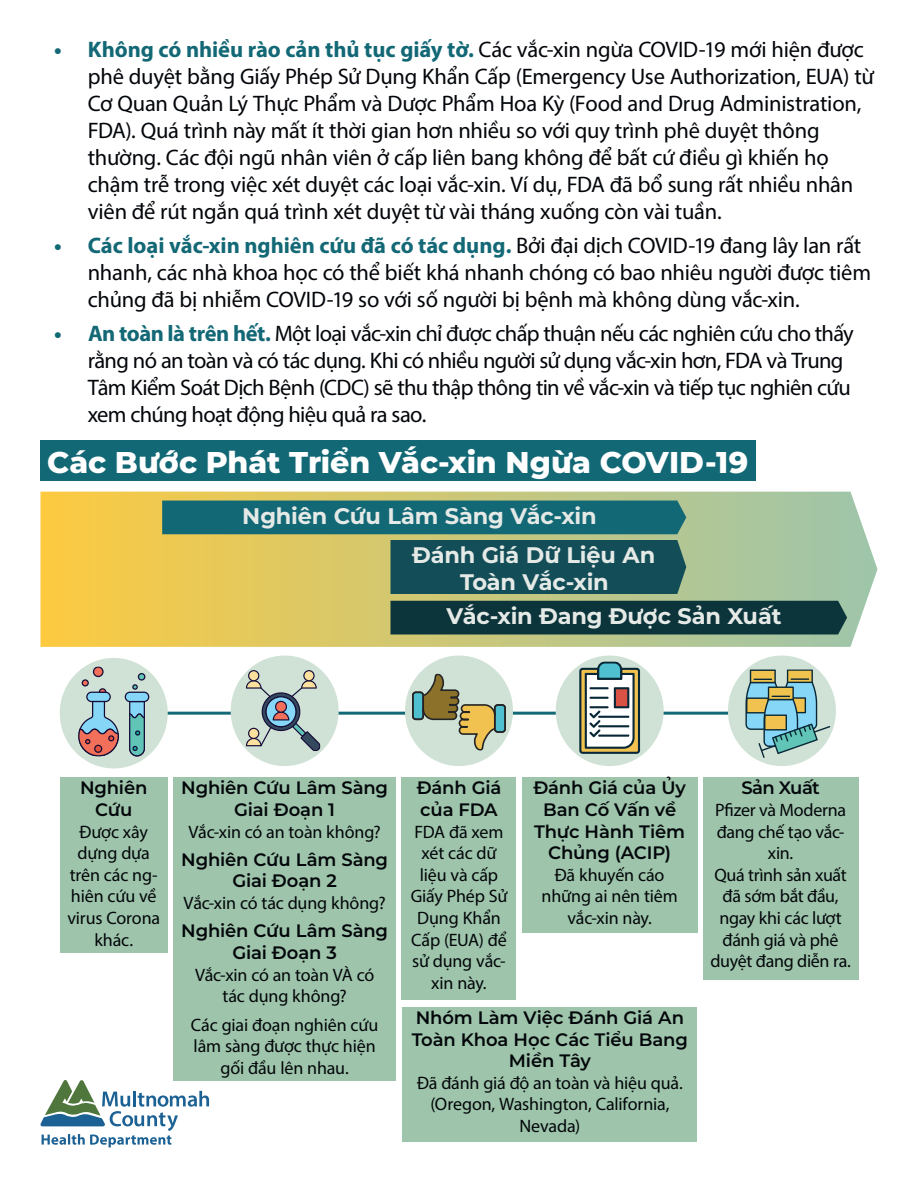
<style>
.page{position:relative;width:918px;height:1188px;background:#fff}
.page>*{position:absolute;margin:0;border:0;box-sizing:border-box;transform-origin:0 0}
.Subtitle_Copy{font:800 30px "Montserrat";letter-spacing:-.005em;color:#fff}
.t1{font:22.5px/27px "Myriad Pro";letter-spacing:-.01em;color:#03060a}
.t2{font:22.5px/27px "Myriad Pro";letter-spacing:-.03em;color:#03060a}
.t3{font:700 22.5px/27px "Montserrat";letter-spacing:-.01em;color:#e5eae7;text-align:center}
.t4{font:18px/21.6px "Myriad Pro";letter-spacing:-.01em;color:#03060a;text-align:center}
.t5{font:600 18px/21.6px "Montserrat";letter-spacing:-.01em;color:#03060a;text-align:center}
.s1{font-weight:700;color:#136876}
</style>
<div class="page">
<div style="left:40px;top:440px;width:716px;height:40px;background:#136876"></div>
<svg style="left:40px;top:492px;width:838px;height:155px;background:#d1c874"></svg>
<div style="left:162px;top:501px;width:524px;height:33px;background:#136876"></div>
<div style="left:391px;top:540px;width:295px;height:54px;background:#134e58"></div>
<div style="left:391px;top:601px;width:456px;height:33px;background:#0c343b"></div>
<div style="left:60px;top:777px;width:108px;height:176px;background:#9ec5ab"></div>
<div style="left:402px;top:1007px;width:295px;height:135px;background:#9ec5ab"></div>
<div style="left:173px;top:777px;width:223px;height:304px;background:#9ec5ab"></div>
<div style="left:402px;top:777px;width:114px;height:223px;background:#9ec5ab"></div>
<div style="left:522px;top:777px;width:175px;height:155px;background:#9ec5ab"></div>
<div style="left:703px;top:777px;width:155px;height:203px;background:#9ec5ab"></div>
<hr style="left:126px;top:712px;width:680px;height:3px;background:#136876">
<div style="left:60px;top:658px;width:108px;height:110px;background:#cfe2d5;border-radius:50%"></div>
<svg style="left:78px;top:666px;width:41px;height:90px"></svg>
<svg style="left:125px;top:673px;width:24px;height:83px"></svg>
<div style="left:231px;top:656px;width:108px;height:110px;background:#cfe2d5;border-radius:50%"></div>
<svg style="left:246px;top:670px;width:74px;height:81px"></svg>
<div style="left:405px;top:656px;width:108px;height:110px;background:#cfe2d5;border-radius:50%"></div>
<svg style="left:412px;top:674px;width:94px;height:77px"></svg>
<div style="left:556px;top:656px;width:108px;height:110px;background:#cfe2d5;border-radius:50%"></div>
<svg style="left:579px;top:661px;width:61px;height:93px;background:#a7ab9f"></svg>
<div style="left:728px;top:656px;width:108px;height:110px;background:#cfe2d5;border-radius:50%"></div>
<svg style="left:745px;top:669px;width:85px;height:89px"></svg>
<svg style="left:40px;top:1080px;width:169px;height:68px"></svg>
<p class="t1" style="left:88px;top:36px;width:788px;text-indent:-34px"><span class="s1">• Không có nhiều rào cản thủ tục giấy tờ.</span> Các vắc-xin ngừa COVID-19 mới hiện được phê duyệt bằng Giấy Phép Sử Dụng Khẩn Cấp (Emergency Use Authorization, EUA) từ Cơ Quan Quản Lý Thực Phẩm và Dược Phẩm Hoa Kỳ (Food and Drug Administration, FDA). Quá trình này mất ít thời gian hơn nhiều so với quy trình phê duyệt thông thường. Các đội ngũ nhân viên ở cấp liên bang không để bất cứ điều gì khiến họ chậm trễ trong việc xét duyệt các loại vắc-xin. Ví dụ, FDA đã bổ sung rất nhiều nhân viên để rút ngắn quá trình xét duyệt từ vài tháng xuống còn vài tuần.</p>
<p class="t1" style="left:88px;top:232px;width:785px;text-indent:-34px"><span class="s1">• Các loại vắc-xin nghiên cứu đã có tác dụng.</span> Bởi đại dịch COVID-19 đang lây lan rất nhanh, các nhà khoa học có thể biết khá nhanh chóng có bao nhiêu người được tiêm chủng đã bị nhiễm COVID-19 so với số người bị bệnh mà không dùng vắc-xin.</p>
<p class="t2" style="left:88px;top:319px;width:768px;text-indent:-34px"><span class="s1">• An toàn là trên hết.</span> Một loại vắc-xin chỉ được chấp thuận nếu các nghiên cứu cho thấy rằng nó an toàn và có tác dụng. Khi có nhiều người sử dụng vắc-xin hơn, FDA và Trung Tâm Kiểm Soát Dịch Bệnh (CDC) sẽ thu thập thông tin về vắc-xin và tiếp tục nghiên cứu xem chúng hoạt động hiệu quả ra sao.</p>
<p class="Subtitle_Copy" style="left:47px;top:441px;width:702px">Các Bước Phát Triển Vắc-xin Ngừa COVID-19</p>
<p class="t3" style="left:242px;top:501px;width:356px">Nghiên Cứu Lâm Sàng Vắc-xin</p>
<p class="t3" style="left:412px;top:541px;width:245px">Đánh Giá Dữ Liệu An<br>Toàn Vắc-xin</p>
<p class="t3" style="left:447px;top:601px;width:336px">Vắc-xin Đang Được Sản Xuất</p>
<p class="t5" style="left:80px;top:776px;width:69px">Nghiên<br>Cứu</p>
<p class="t4" style="left:67px;top:821px;width:94px">Được xây dựng dựa trên các ng&shy;hiên cứu về virus Corona khác.</p>
<p class="t5" style="left:181px;top:776px;width:208px">Nghiên Cứu Lâm Sàng<br>Giai Đoạn 1</p>
<p class="t4" style="left:188px;top:820px;width:194px">Vắc-xin có an toàn không?</p>
<p class="t5" style="left:181px;top:848px;width:208px">Nghiên Cứu Lâm Sàng<br>Giai Đoạn 2</p>
<p class="t4" style="left:184px;top:892px;width:204px">Vắc-xin có tác dụng không?</p>
<p class="t5" style="left:181px;top:919px;width:208px">Nghiên Cứu Lâm Sàng<br>Giai Đoạn 3</p>
<p class="t4" style="left:195px;top:964px;width:181px">Vắc-xin có an toàn VÀ có</p>
<p class="t4" style="left:223px;top:985px;width:126px">tác dụng không?</p>
<p class="t4" style="left:191px;top:1013px;width:189px">Các giai đoạn nghiên cứu lâm sàng được thực hiện gối đầu lên nhau.</p>
<p class="t5" style="left:417px;top:776px;width:86px;text-align:left">Đánh Giá của FDA</p>
<p class="t4" style="left:411px;top:821px;width:98px">FDA đã xem xét các dữ liệu và cấp<br>Giấy Phép Sử<br>Dụng Khẩn<br>Cấp (EUA) để sử dụng vắc&shy;xin này.</p>
<p class="t5" style="left:533px;top:776px;width:154px">Đánh Giá của Ủy<br>Ban Cố Vấn về<br>Thực Hành Tiêm<br>Chủng (ACIP)</p>
<p class="t4" style="left:542px;top:864px;width:138px">Đã khuyến cáo những ai nên tiêm vắc-xin này.</p>
<p class="t5" style="left:412px;top:1006px;width:278px">Nhóm Làm Việc Đánh Giá An<br>Toàn Khoa Học Các Tiểu Bang<br>Miền Tây</p>
<p class="t4" style="left:417px;top:1072px;width:267px">Đã đánh giá độ an toàn và hiệu quả. (Oregon, Washington, California,<br>Nevada)</p>
<p class="t5" style="left:741px;top:776px;width:80px">Sản Xuất</p>
<p class="t4" style="left:715px;top:799px;width:133px">Pfizer và Moderna đang chế tạo vắc&shy;xin.</p>
<p class="t4" style="left:710px;top:864px;width:142px">Quá trình sản xuất đã sớm bắt đầu, ngay khi các lượt đánh giá và phê duyệt đang diễn ra.</p>
</div>
